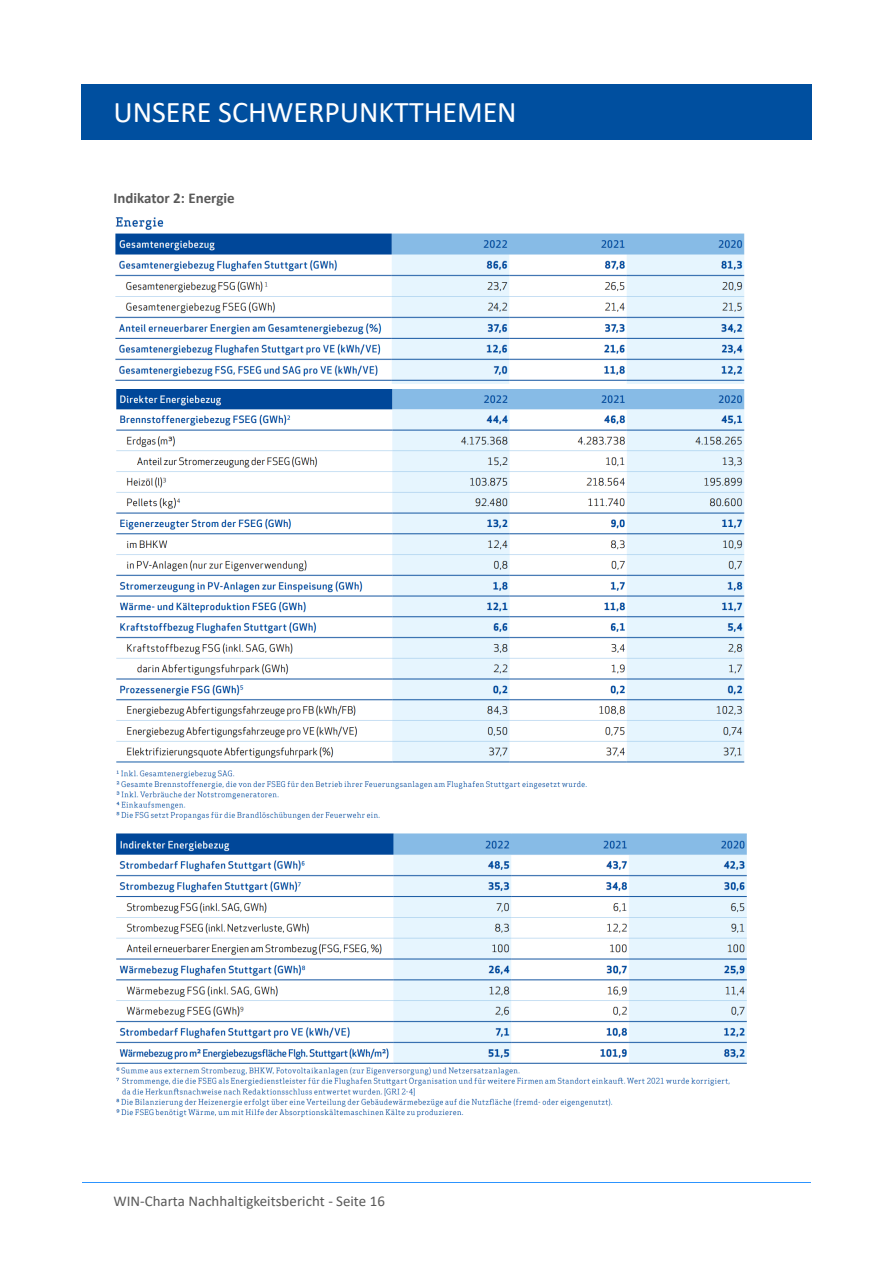
<style>
.page{position:relative;width:893px;height:1263px;background:#fff}
.page>*{position:absolute;margin:0;border:0;box-sizing:border-box;transform-origin:0 0}
.t1{font:30px "Calibri";color:#fff}
.t2{font:15px "Calibri";color:#595959}
.t3{font:700 15px "Calibri";letter-spacing:-.005em;color:#595959}
</style>
<div class="page">
<div style="left:81px;top:84px;width:731px;height:55px;background:#004f9f"></div>
<hr style="left:81px;top:139px;width:731px;height:1px;background:#004f9f">
<hr style="left:812px;top:84px;width:1px;height:55px;background:#004f9f">
<hr style="left:81px;top:1182px;width:731px;height:1px;background:#2c94ff">
<img style="left:115px;top:217px;width:630px;height:166px">
<img style="left:116px;top:390px;width:629px;height:430px">
<img style="left:116px;top:833px;width:631px;height:285px">
<h1 class="t1" style="left:113px;top:100px;width:405px">UNSERE SCHWERPUNKTTHEMEN</h1>
<p class="t3" style="left:113px;top:192px;width:123px">Indikator 2: Energie</p>
<p class="t2" style="left:113px;top:1195px;width:273px">WIN-Charta Nachhaltigkeitsbericht - Seite 16</p>
</div>
